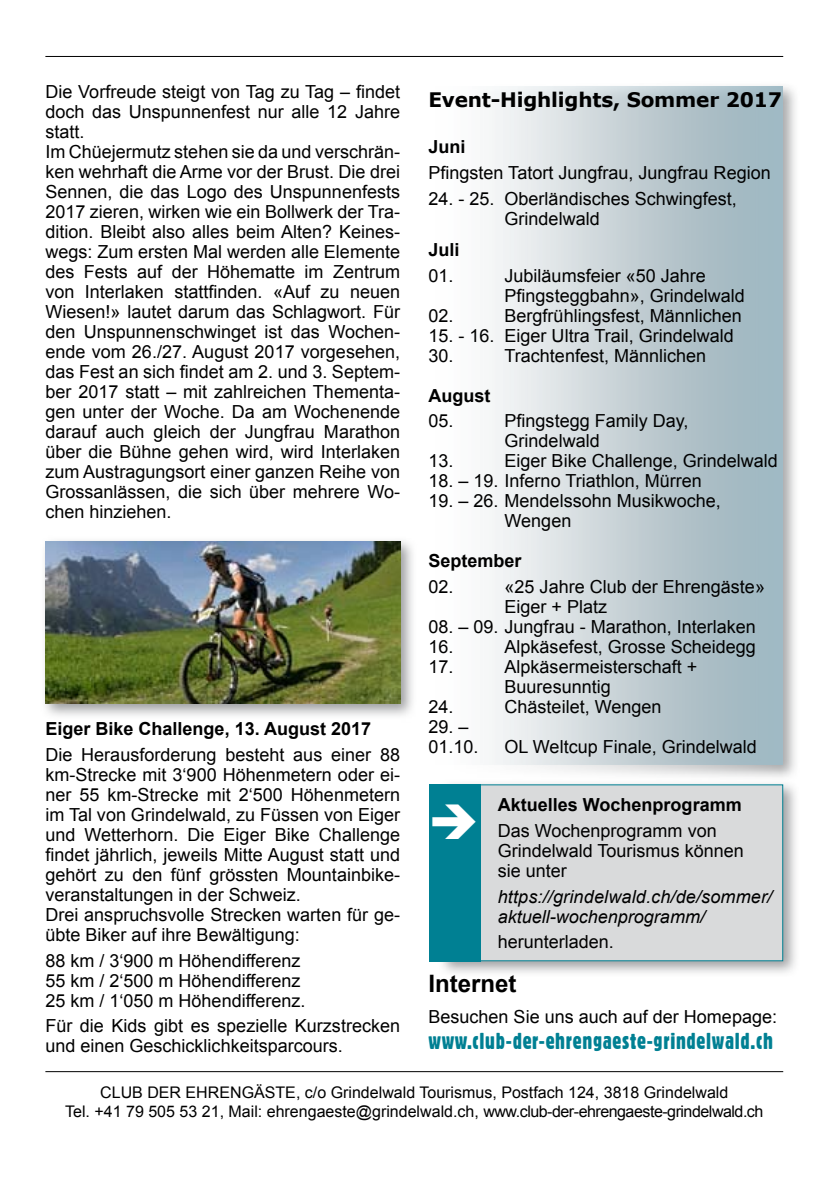
<style>
.page{position:relative;width:840px;height:1191px;background:#fff}
.page>*{position:absolute;margin:0;border:0;box-sizing:border-box;transform-origin:0 0}
.t1{font:700 24px "Arial";color:#000}
.t2{font:22px "Gothic 821 Condensed BT";letter-spacing:.03em;color:#008093}
.t3{font:700 20px "Verdana";letter-spacing:-.01em;color:#000}
.t4{font:18px/20px "Arial";color:#000}
.t5{font:700 18px "Arial";color:#000}
.t6{font:italic 18px/20px "Arial";letter-spacing:.01em;color:#000}
.t7{font:16px/19.2px "Arial";color:#000;text-align:center}
</style>
<div class="page">
<hr style="left:45px;top:1071px;width:737px;height:1px;background:#000">
<div style="left:429px;top:81px;width:385px;height:709px;background:#87888a;opacity:.75"></div>
<div style="left:428px;top:86px;width:354px;height:679px;background:linear-gradient(to right,#fff,#97afb9)"></div>
<div style="left:436px;top:779px;width:372px;height:207px;background:#9c9d9f;opacity:.96"></div>
<div style="left:442px;top:784px;width:340px;height:177px;background:#d9dadb"></div>
<hr style="left:45px;top:56px;width:737px;height:1px;background:#000">
<div style="left:429px;top:784px;width:51px;height:177px;background:#008093"></div>
<svg style="left:44px;top:540px;width:369px;height:176px"></svg>
<img style="left:45px;top:541px;width:355px;height:162px">
<p class="t4" style="left:45px;top:82px;width:356px">Die Vorfreude steigt von Tag zu Tag – findet doch das Unspunnenfest nur alle 12 Jahre statt.<br>Im Chüejermutz stehen sie da und verschrän&shy;ken wehrhaft die Arme vor der Brust. Die drei Sennen, die das Logo des Unspunnenfests 2017 zieren, wirken wie ein Bollwerk der Tra&shy;dition. Bleibt also alles beim Alten? Keines&shy;wegs: Zum ersten Mal werden alle Elemente des Fests auf der Höhematte im Zentrum von Interlaken stattfinden. «Auf zu neuen Wiesen!» lautet darum das Schlagwort. Für den Unspunnenschwinget ist das Wochen&shy;ende vom 26./27. August 2017 vorgesehen, das Fest an sich findet am 2. und 3. Septem&shy;ber 2017 statt – mit zahlreichen Thementa&shy;gen unter der Woche. Da am Wochenende darauf auch gleich der Jungfrau Marathon über die Bühne gehen wird, wird Interlaken zum Austragungsort einer ganzen Reihe von Grossanlässen, die sich über mehrere Wo&shy;chen hinziehen.</p>
<p class="t5" style="left:45px;top:717px;width:327px">Eiger Bike Challenge, 13. August 2017</p>
<p class="t4" style="left:45px;top:745px;width:356px">Die Herausforderung besteht aus einer 88 km-Strecke mit 3‘900 Höhenmetern oder ei&shy;ner 55 km-Strecke mit 2‘500 Höhenmetern im Tal von Grindelwald, zu Füssen von Eiger und Wetterhorn. Die Eiger Bike Challenge findet jährlich, jeweils Mitte August statt und gehört zu den fünf grössten Mountainbike&shy;veranstaltungen in der Schweiz.<br>Drei anspruchsvolle Strecken warten für ge&shy;übte Biker auf ihre Bewältigung:</p>
<p class="t4" style="left:45px;top:950px;width:261px">88 km / 3‘900 m Höhendifferenz<br>55 km / 2‘500 m Höhendifferenz<br>25 km / 1‘050 m Höhendifferenz.</p>
<p class="t4" style="left:45px;top:1016px;width:356px">Für die Kids gibt es spezielle Kurzstrecken und einen Geschicklichkeitsparcours.</p>
<p class="t3" style="left:428px;top:87px;width:355px">Event-Highlights, Sommer 2017</p>
<p class="t5" style="left:428px;top:135px;width:39px">Juni</p>
<p class="t4" style="left:428px;top:163px;width:343px">Pfingsten Tatort Jungfrau, Jungfrau Region</p>
<p class="t4" style="left:504px;top:188px;width:234px;text-indent:-76px">24. - 25. Oberländisches Schwingfest,<br>Grindelwald</p>
<p class="t5" style="left:428px;top:237px;width:33px">Juli</p>
<p class="t4" style="left:428px;top:265px;width:27px">01.</p>
<p class="t4" style="left:504px;top:265px;width:242px">Jubiläumsfeier «50 Jahre<br>Pfingsteggbahn», Grindelwald</p>
<p class="t4" style="left:428px;top:305px;width:27px">02.</p>
<p class="t4" style="left:504px;top:305px;width:239px">Bergfrühlingsfest, Männlichen</p>
<p class="t4" style="left:428px;top:325px;width:307px">15. - 16. Eiger Ultra Trail, Grindelwald<br>30.</p>
<p class="t4" style="left:504px;top:345px;width:203px">Trachtenfest, Männlichen</p>
<p class="t5" style="left:428px;top:383px;width:63px">August</p>
<p class="t4" style="left:428px;top:411px;width:27px">05.</p>
<p class="t4" style="left:504px;top:411px;width:185px">Pfingstegg Family Day,<br>Grindelwald</p>
<p class="t4" style="left:428px;top:451px;width:27px">13.</p>
<p class="t4" style="left:504px;top:451px;width:275px">Eiger Bike Challenge, Grindelwald</p>
<p class="t4" style="left:428px;top:471px;width:275px">18. – 19. Inferno Triathlon, Mürren</p>
<p class="t4" style="left:504px;top:491px;width:218px;text-indent:-76px">19. – 26. Mendelssohn Musikwoche,<br>Wengen</p>
<p class="t5" style="left:428px;top:549px;width:95px">September</p>
<p class="t4" style="left:428px;top:577px;width:27px">02.</p>
<p class="t4" style="left:504px;top:577px;width:262px">«25 Jahre Club der Ehrengäste»<br>Eiger + Platz</p>
<p class="t4" style="left:428px;top:617px;width:329px">08. – 09. Jungfrau - Marathon, Interlaken<br>16.</p>
<p class="t4" style="left:504px;top:637px;width:253px">Alpkäsefest, Grosse Scheidegg</p>
<p class="t4" style="left:428px;top:657px;width:27px">17.</p>
<p class="t4" style="left:504px;top:657px;width:194px">Alpkäsermeisterschaft +<br>Buuresunntig</p>
<p class="t4" style="left:428px;top:697px;width:27px">24.</p>
<p class="t4" style="left:504px;top:697px;width:158px">Chästeilet, Wengen</p>
<p class="t4" style="left:428px;top:717px;width:52px">29. –<br>01.10.</p>
<p class="t4" style="left:504px;top:737px;width:254px">OL Weltcup Finale, Grindelwald</p>
<p class="t5" style="left:497px;top:793px;width:245px">Aktuelles Wochenprogramm</p>
<p class="t4" style="left:497px;top:821px;width:247px">Das Wochenprogramm von<br>Grindelwald Tourismus können sie unter</p>
<p class="t6" style="left:497px;top:886px;width:276px">https://grindelwald.ch/de/sommer/ aktuell-wochenprogramm/</p>
<p class="t4" style="left:497px;top:932px;width:118px">herunterladen.</p>
<h1 class="t1" style="left:428px;top:967px;width:90px">Internet</h1>
<p class="t4" style="left:428px;top:1006px;width:350px">Besuchen Sie uns auch auf der Homepage:</p>
<p class="t2" style="left:428px;top:1027px;width:346px">www.club-der-ehrengaeste-grindelwald.ch</p>
<p class="t7" style="left:65px;top:1082px;width:699px">CLUB DER EHRENGÄSTE, c/o Grindelwald Tourismus, Postfach 124, 3818 Grindelwald<br>Tel. +41 79 505 53 21, Mail: ehrengaeste@grindelwald.ch, www.club-der-ehrengaeste-grindelwald.ch</p>
</div>
